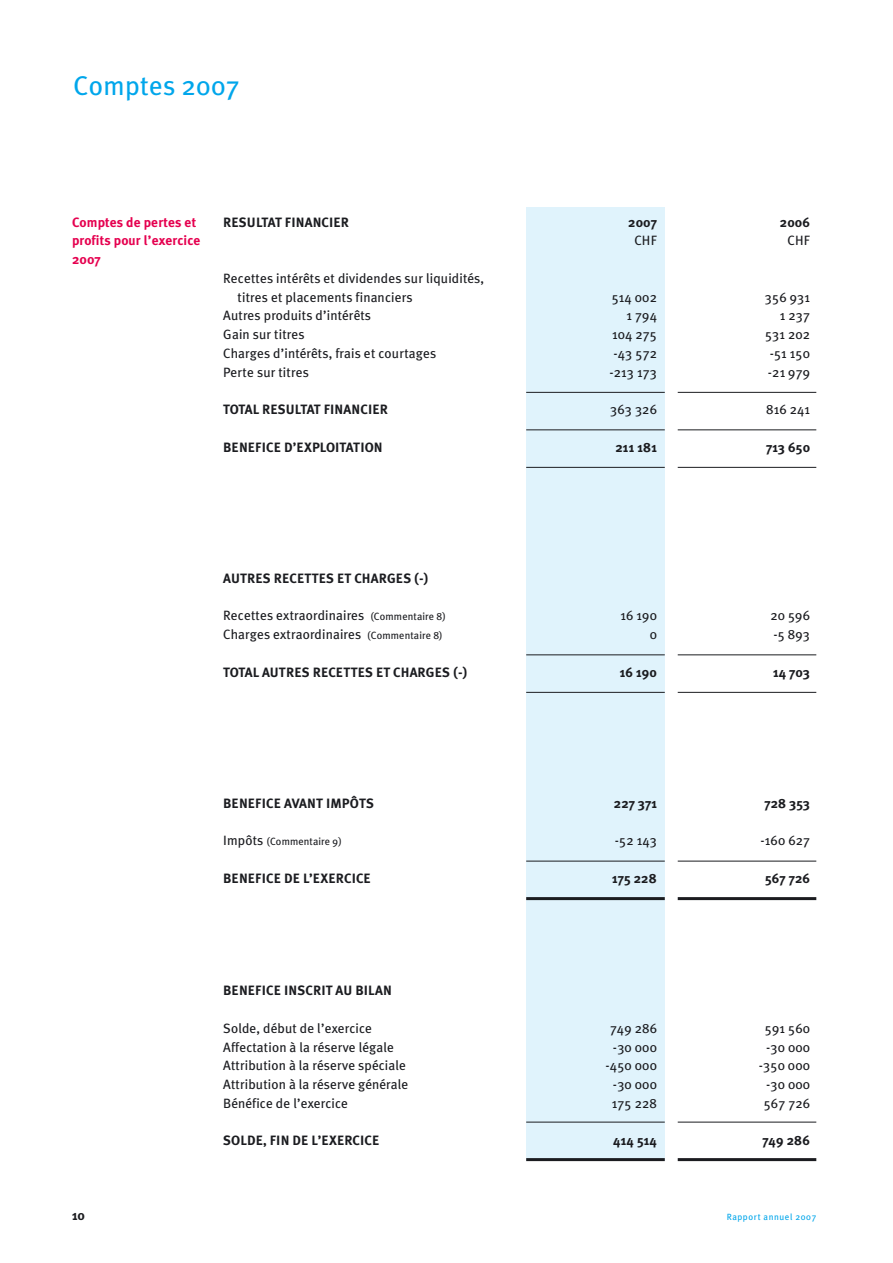
<style>
.page{position:relative;width:893px;height:1263px;background:#fff}
.page>*{position:absolute;margin:0;border:0;box-sizing:border-box;transform-origin:0 0}
.t1{font:27px "Meta Plus";letter-spacing:.01em;color:#00a6eb}
.t2{font:13.5px/18.8px "Meta Plus";letter-spacing:.01em;color:#1b1c20}
.t3{font:700 13.5px "Meta Plus";letter-spacing:.01em;color:#1b1c20}
.t4{font:700 13.5px/18.8px "Meta Plus";letter-spacing:.01em;color:#e5004f}
.t5{font:10.5px "Meta Plus";letter-spacing:.01em;color:#1b1c20}
.t6{font:9px "Meta Plus";letter-spacing:.065em;color:#00a6eb}
.s1{font-size:10.5px}
.s2{font-size:13.5px}
</style>
<div class="page">
<div style="left:526px;top:208px;width:139px;height:953px;background:#e0f3fc"></div>
<hr style="left:526px;top:392px;width:139px;height:1px;background:#1b1c20">
<hr style="left:678px;top:392px;width:138px;height:1px;background:#1b1c20">
<hr style="left:526px;top:429px;width:139px;height:1px;background:#1b1c20">
<hr style="left:678px;top:429px;width:138px;height:1px;background:#1b1c20">
<hr style="left:526px;top:467px;width:139px;height:1px;background:#1b1c20">
<hr style="left:678px;top:467px;width:138px;height:1px;background:#1b1c20">
<hr style="left:526px;top:654px;width:139px;height:1px;background:#1b1c20">
<hr style="left:678px;top:654px;width:138px;height:1px;background:#1b1c20">
<hr style="left:526px;top:692px;width:139px;height:1px;background:#1b1c20">
<hr style="left:678px;top:692px;width:138px;height:1px;background:#1b1c20">
<hr style="left:526px;top:861px;width:139px;height:1px;background:#1b1c20">
<hr style="left:678px;top:861px;width:138px;height:1px;background:#1b1c20">
<hr style="left:526px;top:897px;width:139px;height:3px;background:#1b1c20">
<hr style="left:678px;top:897px;width:138px;height:3px;background:#1b1c20">
<hr style="left:526px;top:1122px;width:139px;height:1px;background:#1b1c20">
<hr style="left:678px;top:1122px;width:138px;height:1px;background:#1b1c20">
<hr style="left:526px;top:1158px;width:139px;height:3px;background:#1b1c20">
<hr style="left:678px;top:1158px;width:138px;height:3px;background:#1b1c20">
<h1 class="t1" style="left:74px;top:76px;width:168px">Comptes 2007</h1>
<p class="t4" style="left:72px;top:214px;width:130px">Comptes de pertes et profits pour l’exercice<br>2007</p>
<p class="t3" style="left:223px;top:217px;width:127px">RESULTAT FINANCIER</p>
<p class="t3" style="left:628px;top:217px;width:30px">2007</p>
<p class="t3" style="left:780px;top:217px;width:32px">2006</p>
<p class="t2" style="left:634px;top:232px;width:24px">CHF</p>
<p class="t2" style="left:787px;top:232px;width:24px">CHF</p>
<p class="t2" style="left:238px;top:270px;width:248px;text-indent:-14px">Recettes intérêts et dividendes sur liquidités, titres et placements financiers</p>
<p class="t2" style="left:612px;top:289px;width:47px">514 002</p>
<p class="t2" style="left:765px;top:289px;width:47px">356 931</p>
<p class="t2" style="left:223px;top:307px;width:149px">Autres produits d’intérêts</p>
<p class="t2" style="left:627px;top:307px;width:32px">1 794</p>
<p class="t2" style="left:780px;top:307px;width:32px">1 237</p>
<p class="t2" style="left:223px;top:326px;width:83px">Gain sur titres</p>
<p class="t2" style="left:612px;top:326px;width:46px">104 275</p>
<p class="t2" style="left:765px;top:326px;width:47px">531 202</p>
<p class="t2" style="left:223px;top:345px;width:215px">Charges d’intérêts, frais et courtages</p>
<p class="t2" style="left:613px;top:345px;width:45px">-43 572</p>
<p class="t2" style="left:770px;top:345px;width:42px">-51 150</p>
<p class="t2" style="left:223px;top:364px;width:87px">Perte sur titres</p>
<p class="t2" style="left:609px;top:364px;width:49px">-213 173</p>
<p class="t2" style="left:768px;top:364px;width:44px">-21 979</p>
<p class="t3" style="left:223px;top:404px;width:166px">TOTAL RESULTAT FINANCIER</p>
<p class="t2" style="left:610px;top:401px;width:48px">363 326</p>
<p class="t2" style="left:766px;top:401px;width:45px">816 241</p>
<p class="t3" style="left:223px;top:442px;width:161px">BENEFICE D’EXPLOITATION</p>
<p class="t3" style="left:615px;top:442px;width:43px">211 181</p>
<p class="t3" style="left:766px;top:442px;width:45px">713 650</p>
<p class="t3" style="left:223px;top:573px;width:207px">AUTRES RECETTES ET CHARGES (-)</p>
<p class="t2" style="left:223px;top:607px;width:224px">Recettes extraordinaires <span class="s1">(Commentaire 8)</span></p>
<p class="t2" style="left:620px;top:607px;width:38px">16 190</p>
<p class="t2" style="left:770px;top:607px;width:41px">20 596</p>
<p class="t2" style="left:223px;top:626px;width:221px">Charges extraordinaires <span class="s1">(Commentaire 8)</span></p>
<p class="t2" style="left:650px;top:626px;width:9px">0</p>
<p class="t2" style="left:773px;top:626px;width:38px">-5 893</p>
<p class="t3" style="left:223px;top:667px;width:246px">TOTAL AUTRES RECETTES ET CHARGES (-)</p>
<p class="t3" style="left:620px;top:667px;width:39px">16 190</p>
<p class="t3" style="left:773px;top:667px;width:39px">14 703</p>
<p class="t3" style="left:223px;top:798px;width:152px">BENEFICE AVANT IMPÔTS</p>
<p class="t3" style="left:614px;top:798px;width:44px">227 371</p>
<p class="t3" style="left:764px;top:798px;width:47px">728 353</p>
<p class="t5" style="left:223px;top:838px;width:120px"><span class="s2">Impôts</span> (Commentaire 9)</p>
<p class="t2" style="left:615px;top:832px;width:44px">-52 143</p>
<p class="t2" style="left:760px;top:832px;width:51px">-160 627</p>
<p class="t3" style="left:223px;top:873px;width:149px">BENEFICE DE L’EXERCICE</p>
<p class="t3" style="left:612px;top:873px;width:46px">175 228</p>
<p class="t3" style="left:765px;top:873px;width:47px">567 726</p>
<p class="t3" style="left:223px;top:985px;width:170px">BENEFICE INSCRIT AU BILAN</p>
<p class="t2" style="left:223px;top:1020px;width:150px">Solde, début de l’exercice</p>
<p class="t2" style="left:610px;top:1020px;width:48px">749 286</p>
<p class="t2" style="left:765px;top:1020px;width:47px">591 560</p>
<p class="t2" style="left:223px;top:1039px;width:172px">Affectation à la réserve légale</p>
<p class="t2" style="left:613px;top:1039px;width:45px">-30 000</p>
<p class="t2" style="left:766px;top:1039px;width:45px">-30 000</p>
<p class="t2" style="left:223px;top:1057px;width:184px">Attribution à la réserve spéciale</p>
<p class="t2" style="left:605px;top:1057px;width:53px">-450 000</p>
<p class="t2" style="left:759px;top:1057px;width:53px">-350 000</p>
<p class="t2" style="left:223px;top:1076px;width:187px">Attribution à la réserve générale</p>
<p class="t2" style="left:613px;top:1076px;width:45px">-30 000</p>
<p class="t2" style="left:766px;top:1076px;width:45px">-30 000</p>
<p class="t2" style="left:223px;top:1095px;width:126px">Bénéfice de l’exercice</p>
<p class="t2" style="left:612px;top:1095px;width:47px">175 228</p>
<p class="t2" style="left:764px;top:1095px;width:48px">567 726</p>
<p class="t3" style="left:223px;top:1135px;width:158px">SOLDE, FIN DE L’EXERCICE</p>
<p class="t3" style="left:613px;top:1135px;width:45px">414 514</p>
<p class="t3" style="left:762px;top:1135px;width:49px">749 286</p>
<p class="t3" style="left:72px;top:1210px;width:14px">10</p>
<p class="t6" style="left:727px;top:1214px;width:91px">Rapport annuel 2007</p>
</div>
